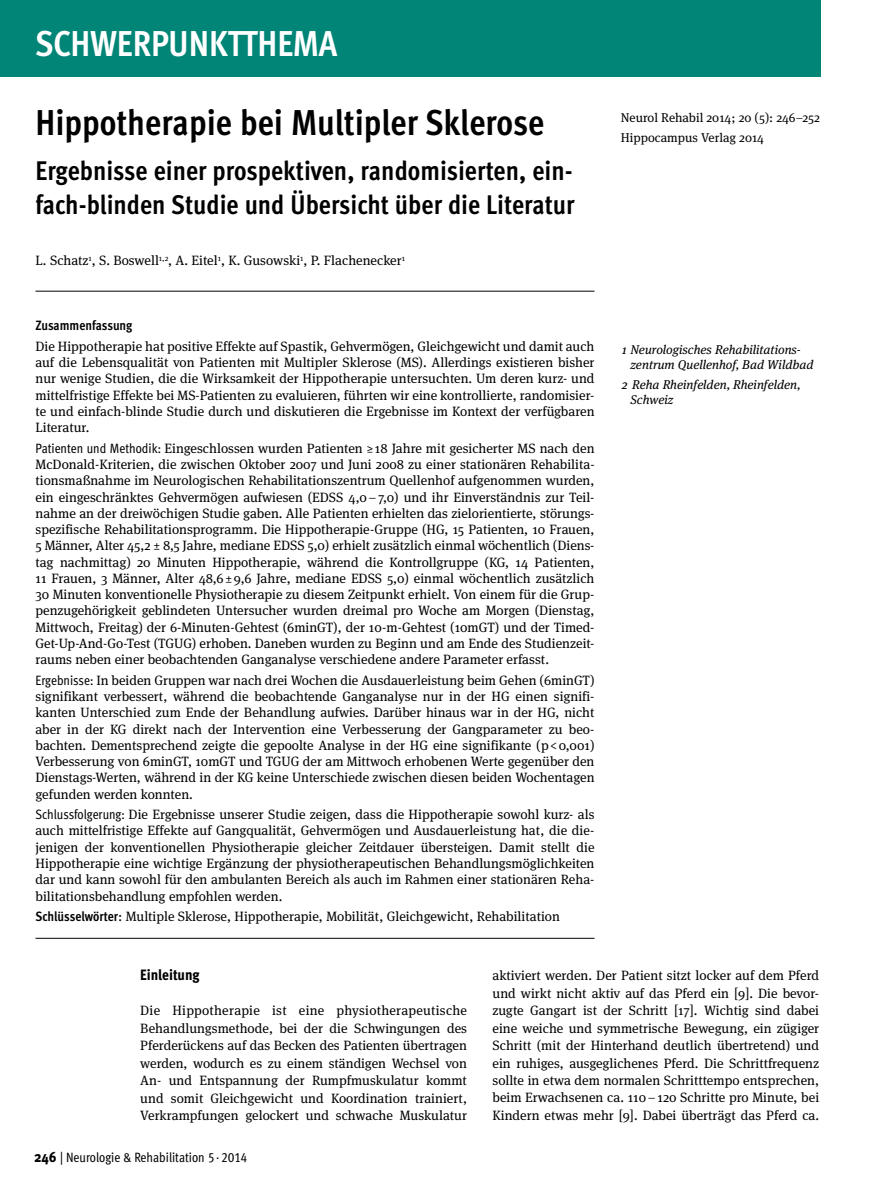
<style>
.page{position:relative;width:893px;height:1191px;background:#fff}
.page>*{position:absolute;margin:0;border:0;box-sizing:border-box;transform-origin:0 0}
.t1{font:36px "Meta Cond Bold LF";color:#000}
.t2{font:700 36px "Meta Cond";color:#fff}
.t3{font:27px/34.3px "Meta Cond Bold LF";color:#000}
.t4{font:800 15px "Meta Cond";color:#000}
.t5{font:13.5px/16.2px "Meta Serif Pro";color:#000;text-align:justify}
.t6{font:13.5px "Meta Cond Book LF";color:#000}
.t7{font:13.5px "Meta Cond Bold LF";letter-spacing:-.005em;color:#000}
.t8{font:italic 12.75px/15.3px "Meta Serif Pro";color:#000}
.t9{font:12.75px/19.6px "Meta Serif Pro";color:#000}
.s1{font-family:"Meta Cond Book LF"}
.s2{font-family:"Meta Cond"}
.s3{font-family:"Meta Cond Bold LF"}
.s4{font-family:"Meta Cond";font-weight:800;font-size:15px}
</style>
<div class="page">
<hr style="left:36px;top:291px;width:558px;height:1px;background:#000">
<hr style="left:36px;top:938px;width:558px;height:1px;background:#000">
<div style="left:0;top:0;width:821px;height:77px;background:#008576"></div>
<h1 class="t2" style="left:35px;top:22px;width:304px">SCHWERPUNKTTHEMA</h1>
<h1 class="t1" style="left:36px;top:101px;width:510px">Hippotherapie bei Multipler Sklerose</h1>
<h2 class="t3" style="left:36px;top:153px;width:541px">Ergebnisse einer prospektiven, randomisierten, ein&shy;fach-blinden Studie und Übersicht über die Literatur</h2>
<p class="t5" style="left:36px;top:252px;width:371px">L. Schatz<sup>1</sup>, S. Boswell<sup>1,2</sup>, A. Eitel<sup>1</sup>, K. Gusowski<sup>1</sup>, P. Flachenecker<sup>1</sup></p>
<p class="t7" style="left:36px;top:318px;width:98px">Zusammenfassung</p>
<p class="t5" style="left:36px;top:337px;width:561px">Die Hippotherapie hat positive Effekte auf Spastik, Gehvermögen, Gleichgewicht und damit auch auf die Lebensqualität von Patienten mit Multipler Sklerose (MS). Allerdings existieren bisher nur wenige Studien, die die Wirksamkeit der Hippotherapie untersuchten. Um deren kurz- und mittelfristige Effekte bei MS-Patienten zu evaluieren, führten wir eine kontrollierte, randomisier&shy;te und einfach-blinde Studie durch und diskutieren die Ergebnisse im Kontext der verfügbaren Literatur.</p>
<p class="t5" style="left:36px;top:439px;width:561px"><span class="s1">Patienten und Methodik:</span> Eingeschlossen wurden Patienten ≥ 18 Jahre mit gesicherter MS nach den McDonald-Kriterien, die zwischen Oktober 2007 und Juni 2008 zu einer stationären Rehabilita&shy;tionsmaßnahme im Neurologischen Rehabilitationszentrum Quellenhof aufgenommen wurden, ein eingeschränktes Gehvermögen aufwiesen (EDSS 4,0–7,0) und ihr Einverständnis zur Teil&shy;nahme an der dreiwöchigen Studie gaben. Alle Patienten erhielten das zielorientierte, störungs&shy;spezifische Rehabilitationsprogramm. Die Hippotherapie-Gruppe (HG, 15 Patienten, 10 Frauen, 5 Männer, Alter 45,2 ± 8,5 Jahre, mediane EDSS 5,0) erhielt zusätzlich einmal wöchentlich (Diens&shy;tag nachmittag) 20 Minuten Hippotherapie, während die Kontrollgruppe (KG, 14 Patienten, 11 Frauen, 3 Männer, Alter 48,6±9,6 Jahre, mediane EDSS 5,0) einmal wöchentlich zusätzlich 30 Minuten konventionelle Physiotherapie zu diesem Zeitpunkt erhielt. Von einem für die Grup&shy;penzugehörigkeit geblindeten Untersucher wurden dreimal pro Woche am Morgen (Dienstag, Mittwoch, Freitag) der 6-Minuten-Gehtest (6minGT), der 10-m-Gehtest (10mGT) und der Timed-Get-Up-And-Go-Test (TGUG) erhoben. Daneben wurden zu Beginn und am Ende des Studienzeit&shy;raums neben einer beobachtenden Ganganalyse verschiedene andere Parameter erfasst.</p>
<p class="t5" style="left:36px;top:671px;width:560px"><span class="s1">Ergebnisse:</span> In beiden Gruppen war nach drei Wochen die Ausdauerleistung beim Gehen (6minGT) signifikant verbessert, während die beobachtende Ganganalyse nur in der HG einen signifi&shy;kanten Unterschied zum Ende der Behandlung aufwies. Darüber hinaus war in der HG, nicht aber in der KG direkt nach der Intervention eine Verbesserung der Gangparameter zu beo&shy;bachten. Dementsprechend zeigte die gepoolte Analyse in der HG eine signifikante (p&lt;0,001)<br>Verbesserung von 6minGT, 10mGT und TGUG der am Mittwoch erhobenen Werte gegenüber den Dienstags-Werten, während in der KG keine Unterschiede zwischen diesen beiden Wochentagen gefunden werden konnten.</p>
<p class="t5" style="left:36px;top:805px;width:560px"><span class="s2">Schlussfolgerung:</span> Die Ergebnisse unserer Studie zeigen, dass die Hippotherapie sowohl kurz- als auch mittelfristige Effekte auf Gangqualität, Gehvermögen und Ausdauerleistung hat, die die&shy;jenigen der konventionellen Physiotherapie gleicher Zeitdauer übersteigen. Damit stellt die Hippotherapie eine wichtige Ergänzung der physiotherapeutischen Behandlungsmöglichkeiten dar und kann sowohl für den ambulanten Bereich als auch im Rahmen einer stationären Reha&shy;bilitationsbehandlung empfohlen werden.</p>
<p class="t5" style="left:36px;top:907px;width:526px"><span class="s3">Schlüsselwörter</span>: Multiple Sklerose, Hippotherapie, Mobilität, Gleichgewicht, Rehabilitation</p>
<p class="t9" style="left:621px;top:107px;width:201px">Neurol Rehabil 2014; 20 (5): 246–252<br>Hippocampus Verlag 2014</p>
<p class="t8" style="left:630px;top:341px;width:184px;text-indent:-9px">1 Neurologisches Rehabilitations&shy;zentrum Quellenhof, Bad Wildbad</p>
<p class="t8" style="left:630px;top:376px;width:172px;text-indent:-9px">2 Reha Rheinfelden, Rheinfelden,<br>Schweiz</p>
<p class="t4" style="left:140px;top:966px;width:61px">Einleitung</p>
<p class="t5" style="left:140px;top:1001px;width:328px;line-height:17.4px">Die Hippotherapie ist eine physiotherapeutische Behandlungsmethode, bei der die Schwingungen des Pferderückens auf das Becken des Patienten übertragen werden, wodurch es zu einem ständigen Wechsel von An- und Entspannung der Rumpfmuskulatur kommt und somit Gleichgewicht und Koordination trainiert, Verkrampfungen gelockert und schwache Muskulatur</p>
<p class="t6" style="left:34px;top:1149px;width:215px"><span class="s4">246</span> | Neurologie &amp; Rehabilitation 5 · 2014</p>
<p class="t5" style="left:492px;top:966px;width:328px;line-height:17.4px">aktiviert werden. Der Patient sitzt locker auf dem Pferd und wirkt nicht aktiv auf das Pferd ein [9]. Die bevor&shy;zugte Gangart ist der Schritt [17]. Wichtig sind dabei eine weiche und symmetrische Bewegung, ein zügiger Schritt (mit der Hinterhand deutlich übertretend) und ein ruhiges, ausgeglichenes Pferd. Die Schrittfrequenz sollte in etwa dem normalen Schritttempo entsprechen, beim Erwachsenen ca. 110–120 Schritte pro Minute, bei Kindern etwas mehr [9]. Dabei überträgt das Pferd ca.</p>
</div>
